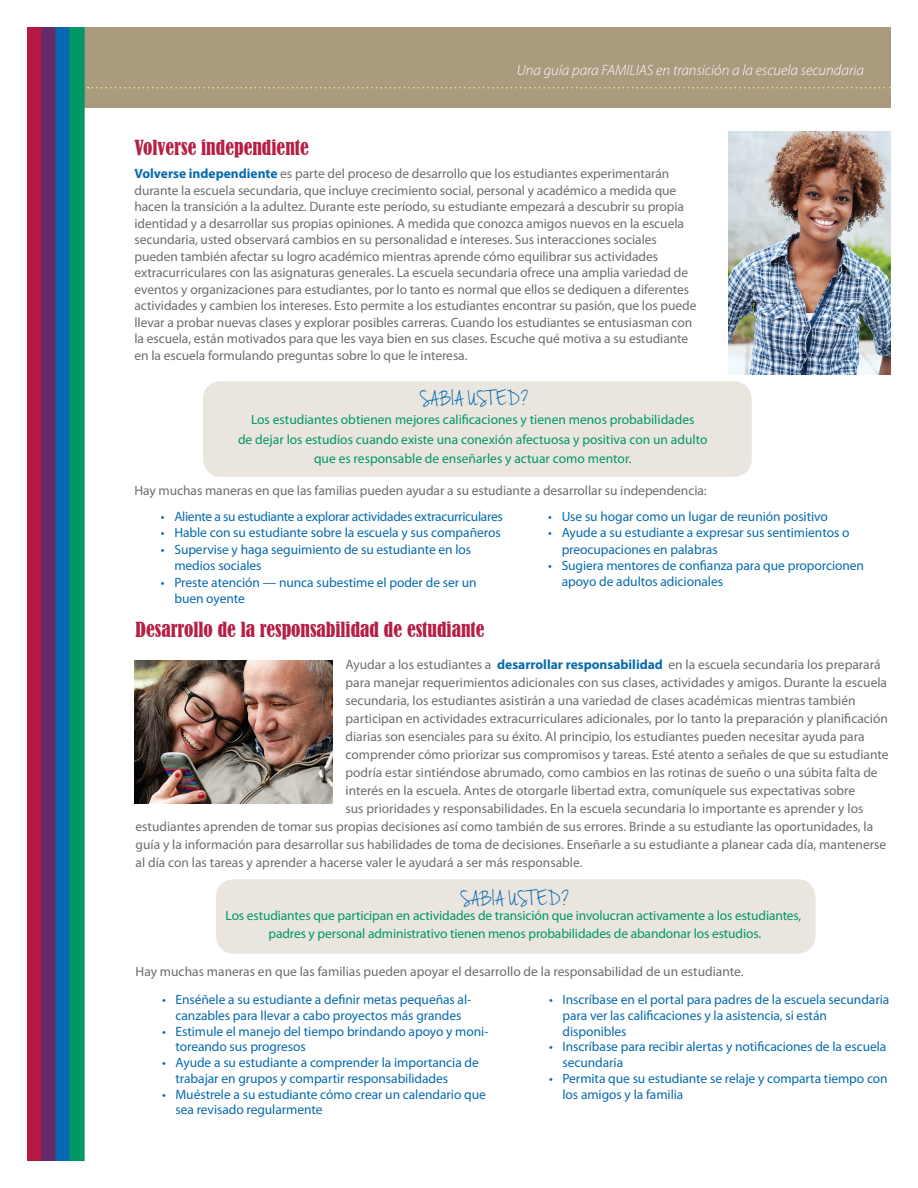
<style>
.page{position:relative;width:918px;height:1188px;background:#fff}
.page>*{position:absolute;margin:0;border:0;box-sizing:border-box;transform-origin:0 0}
.t1{font:22.5px "Jenna Sue";letter-spacing:-.005em;color:#076aaf}
.t2{font:condensed 19.5px "Bernard";color:#b51e45}
.t3{font:italic 300 15px "Myriad Pro";color:#fff}
.t4{font:13.5px/16.5px "Myriad Pro";letter-spacing:-.005em;color:#6c6d70}
.t5{font:13.5px/15.8px "Myriad Pro";letter-spacing:-.005em;color:#076aaf}
.t6{font:13.5px/19.5px "Myriad Pro";letter-spacing:-.005em;color:#009865;text-align:center}
.t7{font:13.5px "Myriad Pro";letter-spacing:-.025em;color:#076aaf}
.s1{font-weight:700;color:#076aaf}
</style>
<div class="page">
<div style="left:41px;top:27px;width:850px;height:80px;background:#aa9a7e"></div>
<div style="left:27px;top:27px;width:15px;height:1134px;background:#b51944"></div>
<div style="left:41px;top:27px;width:15px;height:1134px;background:#662a69"></div>
<div style="left:55px;top:27px;width:15px;height:1134px;background:#076aaf"></div>
<div style="left:70px;top:27px;width:15px;height:1134px;background:#009865"></div>
<svg style="left:88px;top:87px;width:803px;height:1px"></svg>
<div style="left:203px;top:381px;width:549px;height:96px;background:#eae5de;border-radius:18px"></div>
<img style="left:728px;top:131px;width:162px;height:243px">
<div style="left:216px;top:879px;width:599px;height:75px;background:#eae5de;border-radius:18px"></div>
<img style="left:134px;top:660px;width:198px;height:144px">
<p class="t3" style="left:517px;top:62px;width:349px">Una guía para FAMILIAS en transición a la escuela secundaria</p>
<p class="t2" style="left:134px;top:136px;width:176px">Volverse independiente</p>
<p class="t4" style="left:134px;top:165px;width:564px"><span class="s1">Volverse independiente</span> es parte del proceso de desarrollo que los estudiantes experimentarán durante la escuela secundaria, que incluye crecimiento social, personal y académico a medida que hacen la transición a la adultez. Durante este período, su estudiante empezará a descubrir su propia identidad y a desarrollar sus propias opiniones. A medida que conozca amigos nuevos en la escuela secundaria, usted observará cambios en su personalidad e intereses. Sus interacciones sociales pueden también afectar su logro académico mientras aprende cómo equilibrar sus actividades extracurriculares con las asignaturas generales. La escuela secundaria ofrece una amplia variedad de eventos y organizaciones para estudiantes, por lo tanto es normal que ellos se dediquen a diferentes actividades y cambien los intereses. Esto permite a los estudiantes encontrar su pasión, que los puede llevar a probar nuevas clases y explorar posibles carreras. Cuando los estudiantes se entusiasman con la escuela, están motivados para que les vaya bien en sus clases. Escuche qué motiva a su estudiante en la escuela formulando preguntas sobre lo que le interesa.</p>
<p class="t1" style="left:420px;top:385px;width:110px">SABIA USTED?</p>
<p class="t6" style="left:238px;top:410px;width:471px">Los estudiantes obtienen mejores calificaciones y tienen menos probabilidades<br>de dejar los estudios cuando existe una conexión afectuosa y positiva con un adulto que es responsable de enseñarles y actuar como mentor.</p>
<p class="t4" style="left:134px;top:482px;width:574px">Hay muchas maneras en que las familias pueden ayudar a su estudiante a desarrollar su independencia:</p>
<p class="t7" style="left:161px;top:508px;width:343px">• Aliente a su estudiante a explorar actividades extracurriculares</p>
<p class="t5" style="left:161px;top:525px;width:341px">• Hable con su estudiante sobre la escuela y sus compañeros</p>
<p class="t5" style="left:174px;top:541px;width:298px;line-height:16.5px;text-indent:-14px">• Supervise y haga seguimiento de su estudiante en los medios sociales</p>
<p class="t5" style="left:174px;top:574px;width:304px;line-height:16.5px;text-indent:-14px">• Preste atención — nunca subestime el poder de ser un buen oyente</p>
<p class="t5" style="left:548px;top:508px;width:281px">• Use su hogar como un lugar de reunión positivo</p>
<p class="t5" style="left:562px;top:524px;width:289px;line-height:16.5px;text-indent:-14px">• Ayude a su estudiante a expresar sus sentimientos o preocupaciones en palabras</p>
<p class="t5" style="left:562px;top:558px;width:304px;text-indent:-14px">• Sugiera mentores de confianza para que proporcionen apoyo de adultos adicionales</p>
<p class="t2" style="left:136px;top:618px;width:351px">Desarrollo de la responsabilidad de estudiante</p>
<p class="t4" style="left:346px;top:656px;width:537px">Ayudar a los estudiantes a <span class="s1">desarrollar responsabilidad</span> en la escuela secundaria los preparará</p>
<p class="t4" style="left:346px;top:674px;width:543px">para manejar requerimientos adicionales con sus clases, actividades y amigos. Durante la escuela</p>
<p class="t4" style="left:346px;top:692px;width:512px">secundaria, los estudiantes asistirán a una variedad de clases académicas mientras también</p>
<p class="t4" style="left:346px;top:710px;width:544px">participan en actividades extracurriculares adicionales, por lo tanto la preparación y planificación</p>
<p class="t4" style="left:346px;top:728px;width:521px">diarias son esenciales para su éxito. Al principio, los estudiantes pueden necesitar ayuda para</p>
<p class="t4" style="left:346px;top:746px;width:545px">comprender cómo priorizar sus compromisos y tareas. Esté atento a señales de que su estudiante</p>
<p class="t4" style="left:346px;top:764px;width:534px">podría estar sintiéndose abrumado, como cambios en las rotinas de sueño o una súbita falta de</p>
<p class="t4" style="left:346px;top:782px;width:511px">interés en la escuela. Antes de otorgarle libertad extra, comuníquele sus expectativas sobre</p>
<p class="t4" style="left:346px;top:800px;width:519px">sus prioridades y responsabilidades. En la escuela secundaria lo importante es aprender y los</p>
<p class="t4" style="left:136px;top:818px;width:739px">estudiantes aprenden de tomar sus propias decisiones así como también de sus errores. Brinde a su estudiante las oportunidades, la</p>
<p class="t4" style="left:136px;top:836px;width:752px">guía y la información para desarrollar sus habilidades de toma de decisiones. Enseñarle a su estudiante a planear cada día, mantenerse</p>
<p class="t4" style="left:136px;top:854px;width:448px">al día con las tareas y aprender a hacerse valer le ayudará a ser más responsable.</p>
<p class="t1" style="left:461px;top:885px;width:110px">SABIA USTED?</p>
<p class="t6" style="left:226px;top:906px;width:577px;line-height:18px">Los estudiantes que participan en actividades de transición que involucran activamente a los estudiantes, padres y personal administrativo tienen menos probabilidades de abandonar los estudios.</p>
<p class="t4" style="left:136px;top:963px;width:610px">Hay muchas maneras en que las familias pueden apoyar el desarrollo de la responsabilidad de un estudiante.</p>
<p class="t5" style="left:162px;top:992px;width:311px;text-align:center">• Enséñele a su estudiante a definir metas pequeñas al&shy;canzables para llevar a cabo proyectos más grandes</p>
<p class="t5" style="left:176px;top:1023px;width:315px;text-indent:-14px">• Estimule el manejo del tiempo brindando apoyo y moni&shy;toreando sus progresos</p>
<p class="t5" style="left:176px;top:1055px;width:305px;text-indent:-14px">• Ayude a su estudiante a comprender la importancia de trabajar en grupos y compartir responsabilidades</p>
<p class="t5" style="left:176px;top:1086px;width:312px;text-indent:-14px">• Muéstrele a su estudiante cómo crear un calendario que sea revisado regularmente</p>
<p class="t5" style="left:562px;top:992px;width:328px;text-indent:-14px">• Inscríbase en el portal para padres de la escuela secundaria para ver las calificaciones y la asistencia, si están disponibles</p>
<p class="t5" style="left:562px;top:1039px;width:325px;text-indent:-14px">• Inscríbase para recibir alertas y notificaciones de la escuela secundaria</p>
<p class="t5" style="left:562px;top:1070px;width:327px;text-indent:-14px">• Permita que su estudiante se relaje y comparta tiempo con los amigos y la familia</p>
</div>
